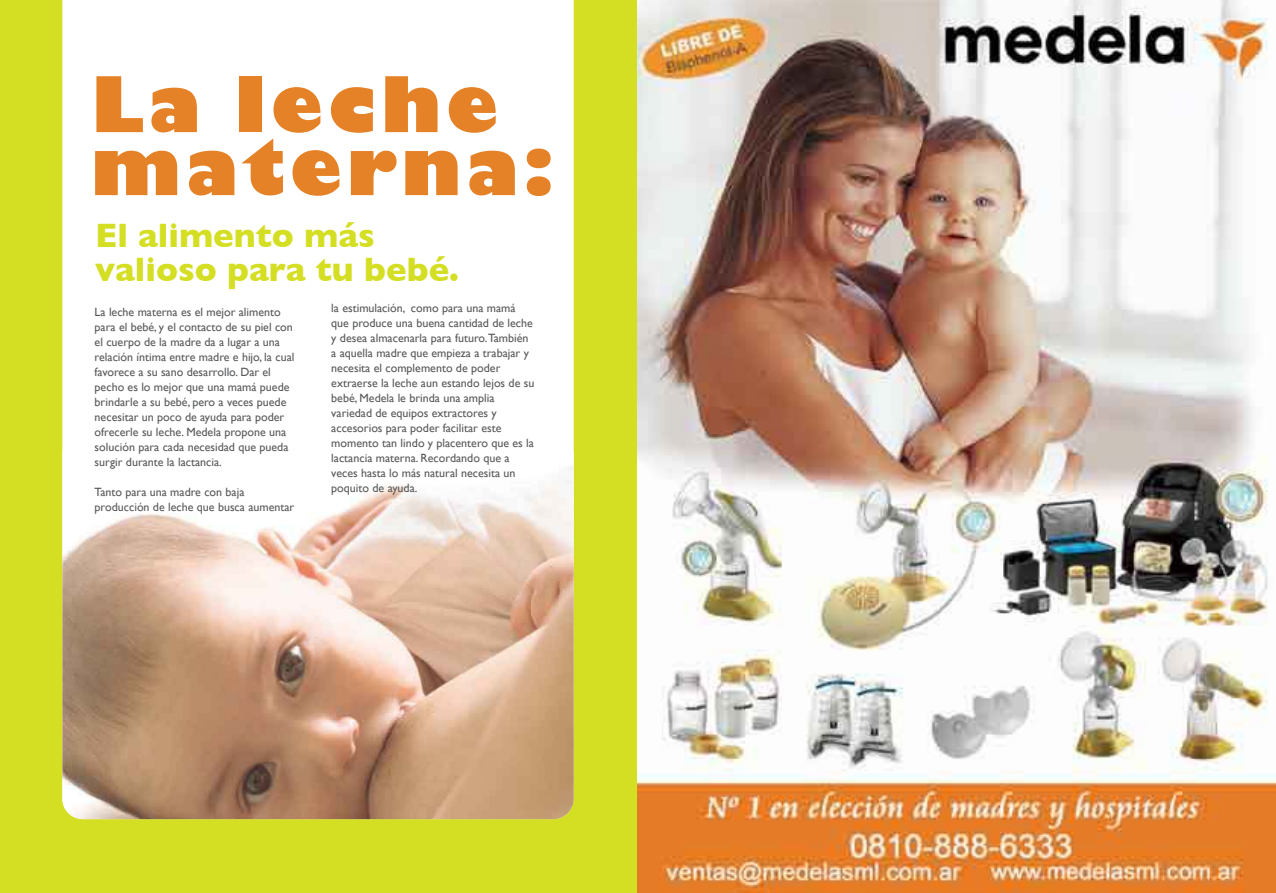
<style>
.page{position:relative;width:1276px;height:893px;background:#fff}
.page>*{position:absolute;margin:0;border:0;box-sizing:border-box;transform-origin:0 0}
.t1{font:800 75px/63px "Gill Sans";letter-spacing:.06em;color:#e58227}
.t2{font:700 34.5px/34.5px "Gill Sans";color:#d4de23}
.t3{font:12px/15px "Gill Sans";color:#57585a}
</style>
<div class="page">
<div style="left:0;top:0;width:638px;height:893px;background:#d4de23"></div>
<img style="left:638px;top:0;width:638px;height:893px">
<div style="left:62px;top:0;width:512px;height:435px;background:#fff"></div>
<img style="left:62px;top:435px;width:512px;height:384px">
<h1 class="t1" style="left:91px;top:78px;width:464px">La leche materna:</h1>
<h2 class="t2" style="left:95px;top:218px;width:365px">El alimento más valioso para tu bebé.</h2>
<p class="t3" style="left:95px;top:304px;width:201px">La leche materna es el mejor alimento para el bebé, y el contacto de su piel con el cuerpo de la madre da a lugar a una relación íntima entre madre e hijo, la cual favorece a su sano desarrollo. Dar el pecho es lo mejor que una mamá puede brindarle a su bebé, pero a veces puede necesitar un poco de ayuda para poder ofrecerle su leche. Medela propone una solución para cada necesidad que pueda surgir durante la lactancia.</p>
<p class="t3" style="left:95px;top:484px;width:201px">Tanto para una madre con baja producción de leche que busca aumentar</p>
<p class="t3" style="left:331px;top:300px;width:205px">la estimulación, como para una mamá que produce una buena cantidad de leche y desea almacenarla para futuro.También a aquella madre que empieza a trabajar y necesita el complemento de poder extraerse la leche aun estando lejos de su bebé, Medela le brinda una amplia variedad de equipos extractores y accesorios para poder facilitar este momento tan lindo y placentero que es la lactancia materna. Recordando que a veces hasta lo más natural necesita un poquito de ayuda.</p>
</div>
